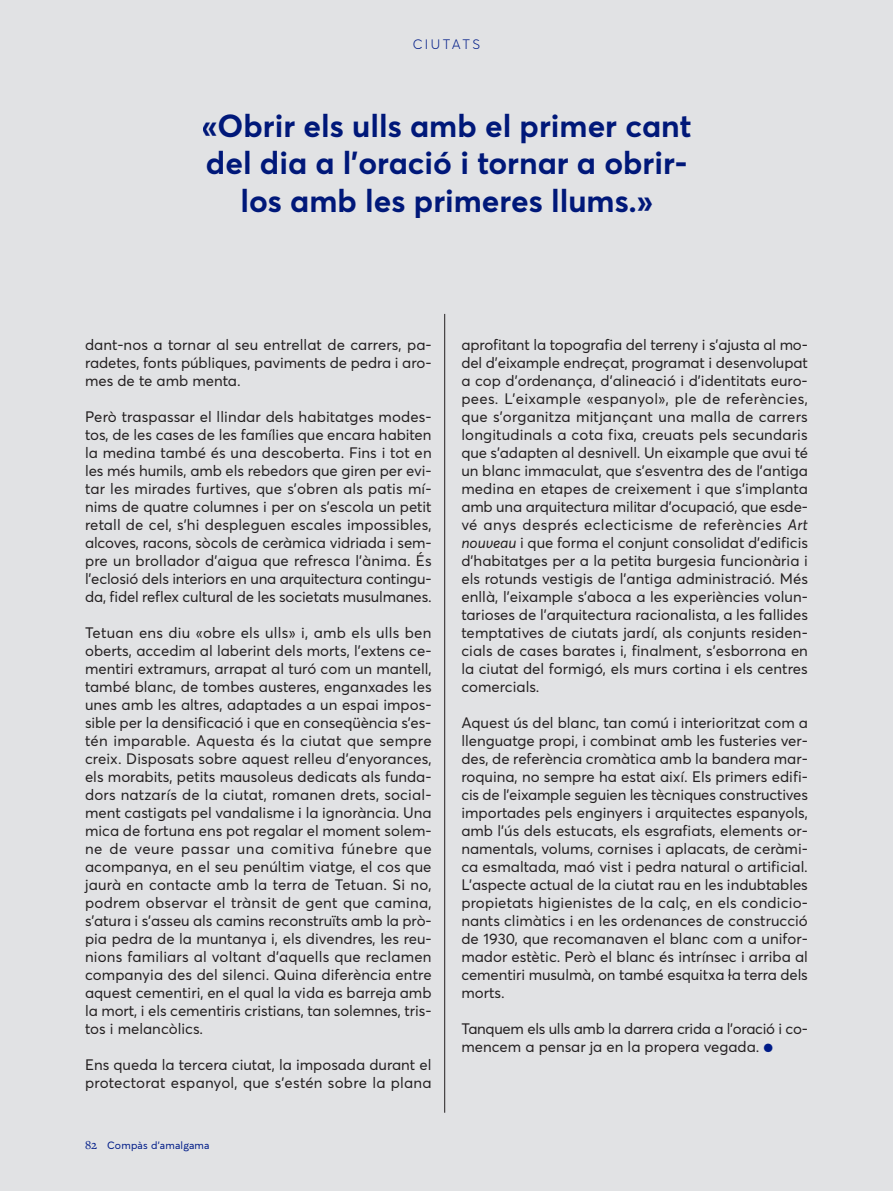
<style>
.page{position:relative;width:893px;height:1191px;background:#e1e2e4}
.page>*{position:absolute;margin:0;border:0;box-sizing:border-box;transform-origin:0 0}
.t1{font:700 31.5px/37.5px "Averta";color:#001c88;text-align:center}
.t2{font:15px/18px "Averta";letter-spacing:-.005em;color:#231f20;text-align:justify}
.t3{font:300 13.5px "Averta";letter-spacing:.18em;color:#001c88}
.t4{font:10.5px "Averta";color:#001c88}
.s1{font-family:"Freight Text Pro";font-size:12.75px}
.s2{font-style:italic}
.s3{font-weight:600;color:#001c88}
</style>
<div class="page">
<hr style="left:444px;top:314px;width:1px;height:798px;background:#231f20">
<p class="t3" style="left:413px;top:36px;width:69px">CIUTATS</p>
<h1 class="t1" style="left:202px;top:106px;width:491px">«Obrir els ulls amb el primer cant del dia a l’oració i tornar a obrir&shy;los amb les primeres llums.»</h1>
<p class="t2" style="left:85px;top:335px;width:348px">dant-nos a tornar al seu entrellat de carrers, pa&shy;radetes, fonts públiques, paviments de pedra i aro&shy;mes de te amb menta.</p>
<p class="t2" style="left:85px;top:407px;width:348px">Però traspassar el llindar dels habitatges modes&shy;tos, de les cases de les famílies que encara habiten la medina també és una descoberta. Fins i tot en les més humils, amb els rebedors que giren per evi&shy;tar les mirades furtives, que s’obren als patis mí&shy;nims de quatre columnes i per on s’escola un petit retall de cel, s’hi despleguen escales impossibles, alcoves, racons, sòcols de ceràmica vidriada i sem&shy;pre un brollador d’aigua que refresca l’ànima. És l’eclosió dels interiors en una arquitectura contingu&shy;da, fidel reflex cultural de les societats musulmanes.</p>
<p class="t2" style="left:85px;top:623px;width:348px">Tetuan ens diu «obre els ulls» i, amb els ulls ben oberts, accedim al laberint dels morts, l’extens ce&shy;mentiri extramurs, arrapat al turó com un mantell, també blanc, de tombes austeres, enganxades les unes amb les altres, adaptades a un espai impos&shy;sible per la densificació i que en conseqüència s’es&shy;tén imparable. Aquesta és la ciutat que sempre creix. Disposats sobre aquest relleu d’enyorances, els morabits, petits mausoleus dedicats als funda&shy;dors natzarís de la ciutat, romanen drets, social&shy;ment castigats pel vandalisme i la ignorància. Una mica de fortuna ens pot regalar el moment solem&shy;ne de veure passar una comitiva fúnebre que acompanya, en el seu penúltim viatge, el cos que jaurà en contacte amb la terra de Tetuan. Si no, podrem observar el trànsit de gent que camina, s’atura i s’asseu als camins reconstruïts amb la prò&shy;pia pedra de la muntanya i, els divendres, les reu&shy;nions familiars al voltant d’aquells que reclamen companyia des del silenci. Quina diferència entre aquest cementiri, en el qual la vida es barreja amb la mort, i els cementiris cristians, tan solemnes, tris&shy;tos i melancòlics.</p>
<p class="t2" style="left:85px;top:1055px;width:348px">Ens queda la tercera ciutat, la imposada durant el protectorat espanyol, que s’estén sobre la plana</p>
<p class="t4" style="left:85px;top:1138px;width:126px"><span class="s1">82</span> Compàs d’amalgama</p>
<p class="t2" style="left:461px;top:335px;width:348px">aprofitant la topografia del terreny i s’ajusta al mo&shy;del d’eixample endreçat, programat i desenvolupat a cop d’ordenança, d’alineació i d’identitats euro&shy;pees. L’eixample «espanyol», ple de referències, que s’organitza mitjançant una malla de carrers longitudinals a cota fixa, creuats pels secundaris que s’adapten al desnivell. Un eixample que avui té un blanc immaculat, que s’esventra des de l’antiga medina en etapes de creixement i que s’implanta amb una arquitectura militar d’ocupació, que esde&shy;vé anys després eclecticisme de referències <span class="s2">Art nouveau</span> i que forma el conjunt consolidat d’edificis d’habitatges per a la petita burgesia funcionària i els rotunds vestigis de l’antiga administració. Més enllà, l’eixample s’aboca a les experiències volun&shy;tarioses de l’arquitectura racionalista, a les fallides temptatives de ciutats jardí, als conjunts residen&shy;cials de cases barates i, finalment, s’esborrona en la ciutat del formigó, els murs cortina i els centres comercials.</p>
<p class="t2" style="left:461px;top:713px;width:348px">Aquest ús del blanc, tan comú i interioritzat com a llenguatge propi, i combinat amb les fusteries ver&shy;des, de referència cromàtica amb la bandera mar&shy;roquina, no sempre ha estat així. Els primers edifi&shy;cis de l’eixample seguien les tècniques constructives importades pels enginyers i arquitectes espanyols, amb l’ús dels estucats, els esgrafiats, elements or&shy;namentals, volums, cornises i aplacats, de ceràmi&shy;ca esmaltada, maó vist i pedra natural o artificial.<br>L’aspecte actual de la ciutat rau en les indubtables propietats higienistes de la calç, en els condicio&shy;nants climàtics i en les ordenances de construcció de 1930, que recomanaven el blanc com a unifor&shy;mador estètic. Però el blanc és intrínsec i arriba al cementiri musulmà, on també esquitxa la terra dels morts.</p>
<p class="t2" style="left:461px;top:1019px;width:348px">Tanquem els ulls amb la darrera crida a l’oració i co&shy;mencem a pensar ja en la propera vegada. <span class="s3">●</span></p>
</div>
